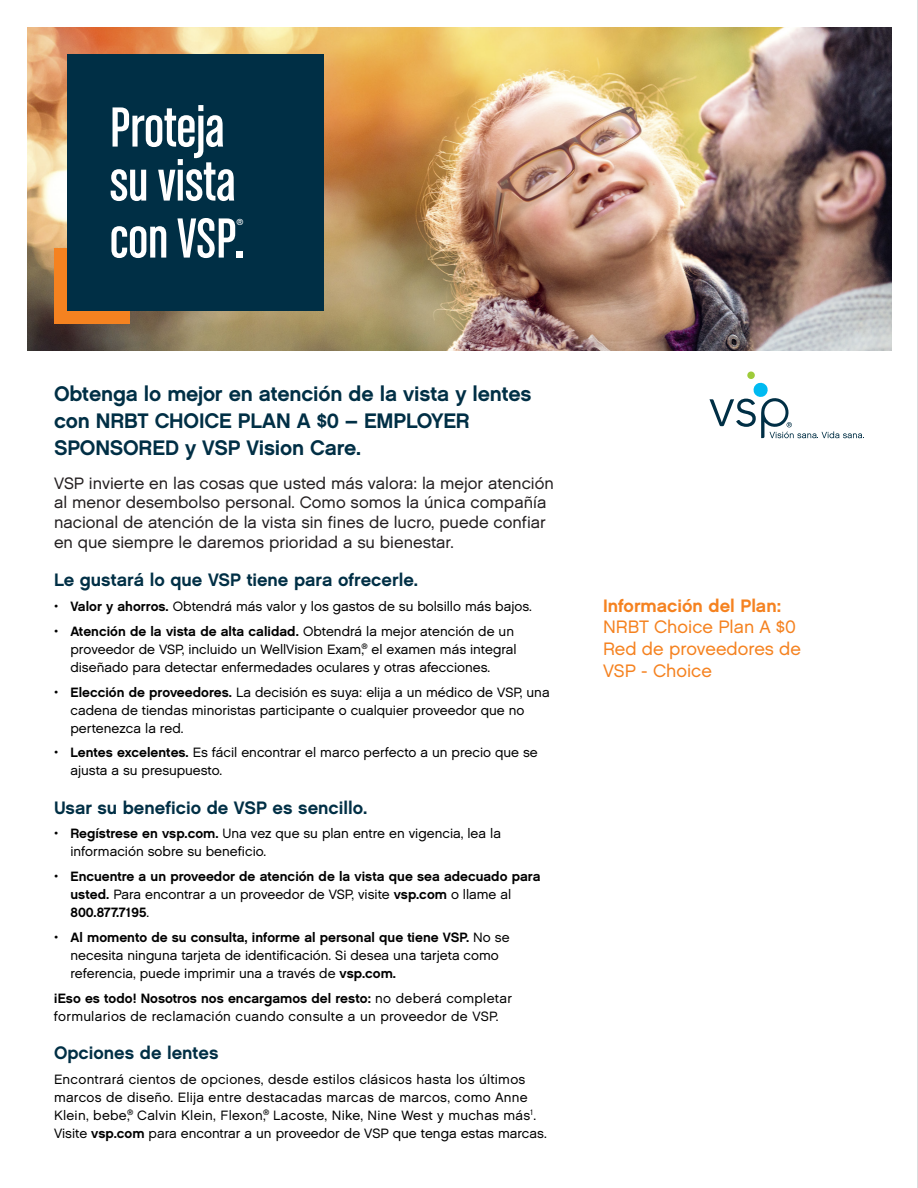
<style>
.page{position:relative;width:918px;height:1188px;background:#fff}
.page>*{position:absolute;margin:0;border:0;box-sizing:border-box;transform-origin:0 0}
.t1{font:60px/55.5px "Chalet Comprime Cologne Sixty";color:#fff}
.Intro{font:21px/27px "Chalet New York Nineteen Sixty";letter-spacing:-.01em;color:#002f45}
.Intro-2{font:18px "Chalet New York Nineteen Sixty";color:#002f45}
.Callout{font:18px/21.6px "Chalet London Nineteen Sixty";color:#f58220}
.Callout-2{font:18px "Chalet New York Nineteen Sixty";color:#f58220}
.Intro-3{font:16.5px/19.8px "Chalet London Nineteen Sixty";color:#231f20}
.Body_text_-_bullets{font:13.5px/18px "Chalet London Nineteen Sixty";color:#000}
.Body_text_8_to_10_pt{font:13.5px/18px "Chalet London Nineteen Sixty";letter-spacing:.02em;color:#000}
.Body_text_-_bullets-2{font:13.5px/18px "Chalet New York Nineteen Sixty";color:#000}
.Body_text_-_bullets-3{font:13.5px/18px "Chalet London Nineteen Sixty";letter-spacing:.02em;color:#000}
.t2{font:8.7px "Chalet London Nineteen Sixty";color:#fff}
.s1{font-family:"Chalet New York Nineteen Sixty"}
.s2{font-family:"Chalet London Nineteen Sixty"}
</style>
<div class="page">
<img style="left:27px;top:27px;width:864px;height:324px">
<div style="left:54px;top:248px;width:76px;height:76px;background:#f58220"></div>
<div style="left:68px;top:54px;width:256px;height:256px;background:#002f45"></div>
<hr style="left:917px;top:0;width:1px;height:1188px;background:#d1d2d4">
<div style="left:747px;top:372px;width:8px;height:7px;background:#9ecb3a;border-radius:50%"></div>
<svg style="left:709px;top:382px;width:155px;height:56px"></svg>
<p class="t1" style="left:110px;top:99px;width:136px">Proteja su vista con VSP.</p>
<p class="t2" style="left:236px;top:216px;width:8px">®</p>
<p class="Intro" style="left:54px;top:380px;width:479px">Obtenga lo mejor en atención de la vista y lentes con NRBT CHOICE PLAN A $0 – EMPLOYER<br>SPONSORED y VSP Vision Care.</p>
<p class="Intro-3" style="left:54px;top:473px;width:502px">VSP invierte en las cosas que usted más valora: la mejor atención al menor desembolso personal. Como somos la única compañía nacional de atención de la vista sin fines de lucro, puede confiar en que siempre le daremos prioridad a su bienestar.</p>
<p class="Intro-2" style="left:54px;top:569px;width:365px">Le gustará lo que VSP tiene para ofrecerle.</p>
<p class="Body_text_-_bullets" style="left:54px;top:597px;width:479px"><span class="s1">• Valor y ahorros.</span> Obtendrá más valor y los gastos de su bolsillo más bajos.</p>
<p class="Body_text_-_bullets" style="left:70px;top:622px;width:448px;text-indent:-16px"><span class="s1">• Atención de la vista de alta calidad.</span> Obtendrá la mejor atención de un proveedor de VSP, incluido un WellVision Exam<sup>®</sup>, el examen más integral diseñado para detectar enfermedades oculares y otras afecciones.</p>
<p class="Body_text_-_bullets" style="left:70px;top:683px;width:481px;text-indent:-16px"><span class="s1">• Elección de proveedores.</span> La decisión es suya: elija a un médico de VSP, una cadena de tiendas minoristas participante o cualquier proveedor que no pertenezca la red.</p>
<p class="Body_text_-_bullets" style="left:70px;top:744px;width:469px;text-indent:-16px"><span class="s1">• Lentes excelentes.</span> Es fácil encontrar el marco perfecto a un precio que se ajusta a su presupuesto.</p>
<p class="Intro-2" style="left:54px;top:796px;width:315px">Usar su beneficio de VSP es sencillo.</p>
<p class="Body_text_-_bullets" style="left:70px;top:825px;width:432px;text-indent:-16px"><span class="s1">• Regístrese en vsp.com.</span> Una vez que su plan entre en vigencia, lea la información sobre su beneficio.</p>
<p class="Body_text_-_bullets-2" style="left:70px;top:867px;width:472px;text-indent:-16px">• Encuentre a un proveedor de atención de la vista que sea adecuado para usted. <span class="s2">Para encontrar a un proveedor de VSP, visite</span> vsp.com <span class="s2">o llame al<br></span>800.877.7195<span class="s2">.</span></p>
<p class="Body_text_-_bullets" style="left:70px;top:928px;width:441px;text-indent:-16px"><span class="s1">• Al momento de su consulta, informe al personal que tiene VSP.</span> No se necesita ninguna tarjeta de identificación. Si desea una tarjeta como referencia, puede imprimir una a través de <span class="s1">vsp.com.</span></p>
<p class="Body_text_-_bullets-3" style="left:54px;top:989px;width:460px"><span class="s1">¡Eso es todo! Nosotros nos encargamos del resto:</span> no deberá completar formularios de reclamación cuando consulte a un proveedor de VSP.</p>
<p class="Intro-2" style="left:54px;top:1041px;width:166px">Opciones de lentes</p>
<p class="Body_text_8_to_10_pt" style="left:54px;top:1070px;width:494px">Encontrará cientos de opciones, desde estilos clásicos hasta los últimos marcos de diseño. Elija entre destacadas marcas de marcos, como Anne Klein, bebe<sup>®</sup>, Calvin Klein, Flexon<sup>®</sup>, Lacoste, Nike, Nine West y muchas más<sup>1</sup>.<br>Visite <span class="s1">vsp.com</span> para encontrar a un proveedor de VSP que tenga estas marcas.</p>
<p class="Callout-2" style="left:603px;top:594px;width:180px">Información del Plan:</p>
<p class="Callout" style="left:603px;top:616px;width:194px">NRBT Choice Plan A $0</p>
<p class="Callout" style="left:603px;top:638px;width:200px">Red de proveedores de<br>VSP - Choice</p>
</div>
